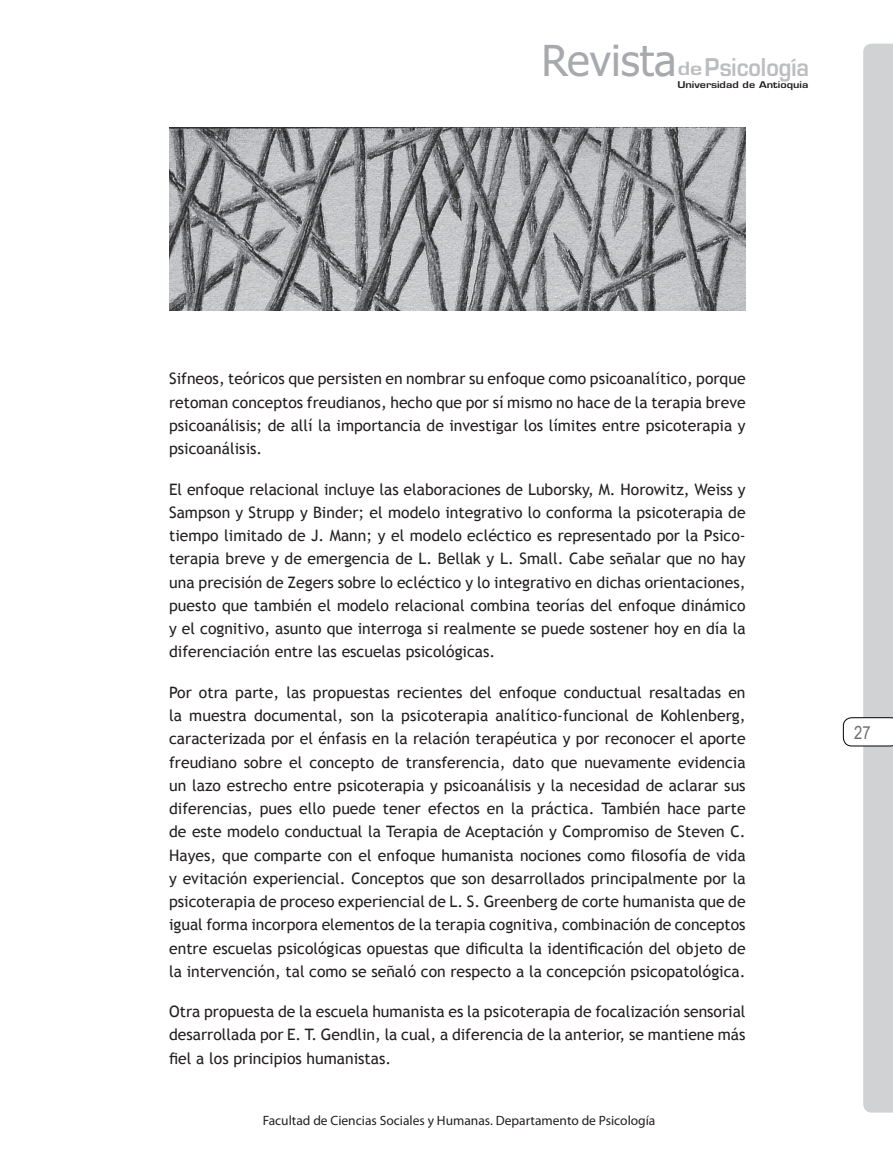
<style>
.page{position:relative;width:893px;height:1149px;background:#fff}
.page>*{position:absolute;margin:0;border:0;box-sizing:border-box;transform-origin:0 0}
.t1{font:42.75px "Tahoma";color:#a8a9ad}
.t2{font:700 26.7px "Eurose Cond";color:#bcbdc0}
.t3{font:18px "Arial Narrow";color:#6c6d70}
.t4{font:15.75px/23.2px "Trebuchet MS";color:#231f20;text-align:justify}
.t5{font:13.5px "Myriad Pro";color:#231f20}
.t6{font:700 10.05px "Eurose";color:#231f20}
.s1{font-family:"Tahoma";font-weight:400;font-size:42.75px;color:#a8a9ad}
.s2{font-family:"Eurose";font-size:19.8px}
</style>
<div class="page">
<svg style="left:843px;top:44px;width:50px;height:1068px"></svg>
<img style="left:169px;top:128px;width:577px;height:183px">
<h2 class="t2" style="left:567px;top:58px;width:244px"><span class="s1">evista</span><span class="s2">de</span>Psicología</h2>
<h1 class="t1" style="left:541px;top:36px;width:28px">R</h1>
<p class="t6" style="left:677px;top:81px;width:133px">Universidad de Antioquia</p>
<p class="t4" style="left:169px;top:367px;width:578px">Sifneos, teóricos que persisten en nombrar su enfoque como psicoanalítico, porque retoman conceptos freudianos, hecho que por sí mismo no hace de la terapia breve psicoanálisis; de allí la importancia de investigar los límites entre psicoterapia y psicoanálisis.</p>
<p class="t4" style="left:169px;top:477px;width:578px">El enfoque relacional incluye las elaboraciones de Luborsky, M. Horowitz, Weiss y Sampson y Strupp y Binder; el modelo integrativo lo conforma la psicoterapia de tiempo limitado de J. Mann; y el modelo ecléctico es representado por la Psico&shy;terapia breve y de emergencia de L. Bellak y L. Small. Cabe señalar que no hay una precisión de Zegers sobre lo ecléctico y lo integrativo en dichas orientaciones, puesto que también el modelo relacional combina teorías del enfoque dinámico y el cognitivo, asunto que interroga si realmente se puede sostener hoy en día la diferenciación entre las escuelas psicológicas.</p>
<p class="t4" style="left:169px;top:680px;width:578px">Por otra parte, las propuestas recientes del enfoque conductual resaltadas en la muestra documental, son la psicoterapia analítico-funcional de Kohlenberg, caracterizada por el énfasis en la relación terapéutica y por reconocer el aporte freudiano sobre el concepto de transferencia, dato que nuevamente evidencia un lazo estrecho entre psicoterapia y psicoanálisis y la necesidad de aclarar sus diferencias, pues ello puede tener efectos en la práctica. También hace parte de este modelo conductual la Terapia de Aceptación y Compromiso de Steven C.<br>Hayes, que comparte con el enfoque humanista nociones como filosofía de vida y evitación experiencial. Conceptos que son desarrollados principalmente por la psicoterapia de proceso experiencial de L. S. Greenberg de corte humanista que de igual forma incorpora elementos de la terapia cognitiva, combinación de conceptos entre escuelas psicológicas opuestas que dificulta la identificación del objeto de la intervención, tal como se señaló con respecto a la concepción psicopatológica.</p>
<p class="t4" style="left:169px;top:999px;width:578px">Otra propuesta de la escuela humanista es la psicoterapia de focalización sensorial desarrollada por E. T. Gendlin, la cual, a diferencia de la anterior, se mantiene más fiel a los principios humanistas.</p>
<p class="t5" style="left:263px;top:1111px;width:394px">Facultad de Ciencias Sociales y Humanas. Departamento de Psicología</p>
<p class="t3" style="left:854px;top:719px;width:18px">27</p>
</div>
